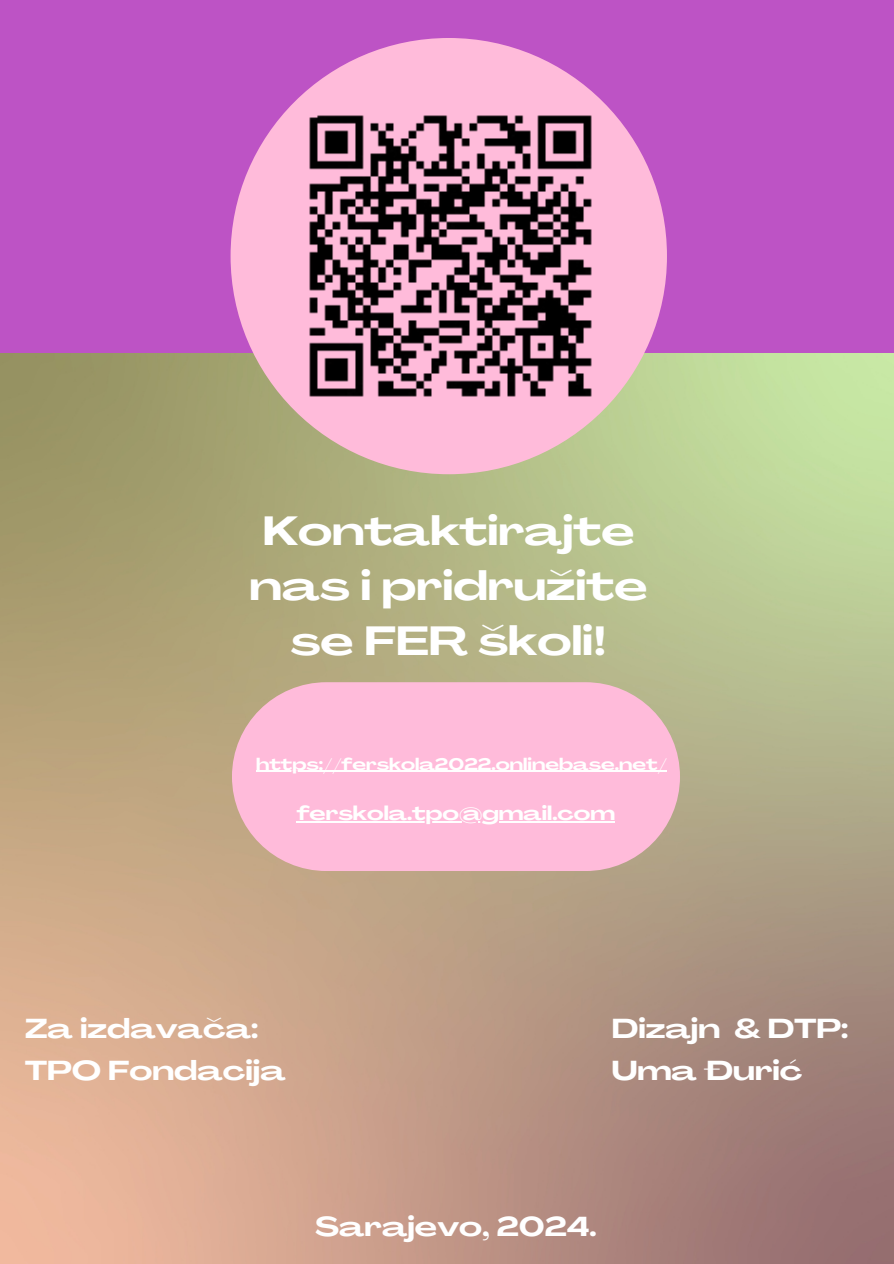
<style>
.page{position:relative;width:894px;height:1264px;background:#fff}
.page>*{position:absolute;margin:0;border:0;box-sizing:border-box;transform-origin:0 0}
.t1{font:700 40.2px/55.2px "Agrandir Grand";color:#fff;text-align:center}
.t2{font:700 27px "Agrandir Grand";color:#fff}
.t3{font:700 19.5px "Agrandir Grand";color:#fff}
.t4{font:700 16.5px "Agrandir Grand";color:#fff}
</style>
<div class="page">
<div style="left:0;top:0;width:893px;height:1263px;background:#bd53c5"></div>
<img style="left:0;top:354px;width:893px;height:909px">
<div style="left:230px;top:38px;width:436px;height:436px;background:#ffbbda;border-radius:50%"></div>
<img style="left:288px;top:93px;width:325px;height:325px">
<div style="left:232px;top:682px;width:447px;height:189px;background:#ffbbda;border-radius:94px"></div>
<hr style="left:256px;top:770px;width:410px;height:2px;background:#fff">
<hr style="left:296px;top:821px;width:319px;height:1px;background:#fff">
<h1 class="t1" style="left:249px;top:507px;width:399px">Kontaktirajte nas i pridružite se FER školi!</h1>
<p class="t4" style="left:256px;top:757px;width:412px">https://ferskola2022.onlinebase.net/</p>
<h3 class="t3" style="left:296px;top:805px;width:320px">ferskola.tpo@gmail.com</h3>
<h2 class="t2" style="left:25px;top:1018px;width:234px">Za izdavača:</h2>
<h2 class="t2" style="left:611px;top:1018px;width:238px">Dizajn &amp; DTP:</h2>
<h2 class="t2" style="left:25px;top:1060px;width:262px">TPO Fondacija</h2>
<h2 class="t2" style="left:611px;top:1060px;width:192px">Uma Đurić</h2>
<h2 class="t2" style="left:315px;top:1216px;width:283px">Sarajevo, 2024.</h2>
</div>
